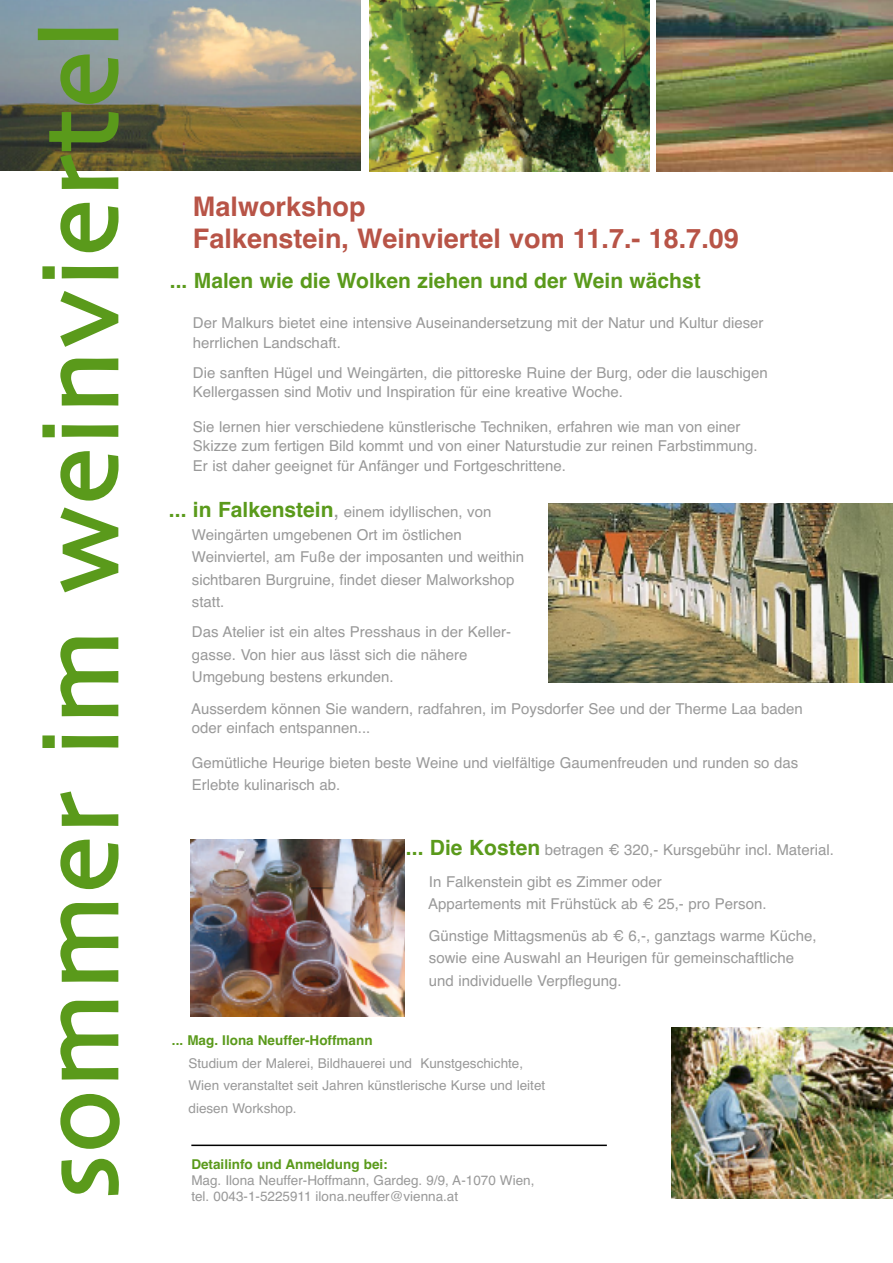
<style>
.page{position:relative;width:893px;height:1263px;background:#fff}
.page>*{position:absolute;margin:0;border:0;box-sizing:border-box;transform-origin:0 0}
.t1{font:108px "Skia";letter-spacing:.03em;color:#5a9a1b}
.t2{font:700 27px/32.4px "Helvetica";color:#b85447}
.t3{font:700 21px "Helvetica";color:#5a9a1b}
.t4{font:15px/22.5px "Helvetica";color:#999}
.t5{font:13.5px/22.5px "Helvetica";color:#999}
.t6{font:700 13.5px "Helvetica";color:#5a9a1b}
.s1{font-weight:700;font-size:21px;color:#5a9a1b}
.s2{font-size:21px}
</style>
<div class="page">
<img style="left:549px;top:503px;width:344px;height:179px">
<img style="left:369px;top:0;width:280px;height:171px">
<img style="left:672px;top:1027px;width:221px;height:171px">
<img style="left:0;top:0;width:361px;height:171px">
<img style="left:657px;top:0;width:236px;height:171px">
<img style="left:190px;top:840px;width:214px;height:176px">
<hr style="left:191px;top:1144px;width:416px;height:2px;background:#000">
<h1 class="t1" style="left:16px;top:1199px;width:1181px;rotate:-90deg">sommer im weinviertel</h1>
<h2 class="t2" style="left:193px;top:190px;width:547px">Malworkshop<br>Falkenstein, Weinviertel vom 11.7.- 18.7.09</h2>
<h3 class="t3" style="left:170px;top:268px;width:532px">... Malen wie die Wolken ziehen und der Wein wächst</h3>
<p class="t4" style="left:193px;top:313px;width:572px;line-height:19.5px">Der Malkurs bietet eine intensive Auseinandersetzung mit der Natur und Kultur dieser herrlichen Landschaft.</p>
<p class="t4" style="left:193px;top:363px;width:577px;line-height:19.5px">Die sanften Hügel und Weingärten, die pittoreske Ruine der Burg, oder die lauschigen<br>Kellergassen sind Motiv und Inspiration für eine kreative Woche.</p>
<p class="t4" style="left:193px;top:417px;width:566px;line-height:19.5px">Sie lernen hier verschiedene künstlerische Techniken, erfahren wie man von einer<br>Skizze zum fertigen Bild kommt und von einer Naturstudie zur reinen Farbstimmung.<br>Er ist daher geeignet für Anfänger und Fortgeschrittene.</p>
<p class="t4" style="left:192px;top:501px;width:334px;text-indent:-23px"><span class="s1">... in Falkenstein</span><span class="s2">,</span> einem idyllischen, von Weingärten umgebenen Ort im östlichen Weinviertel, am Fuße der imposanten und weithin sichtbaren Burgruine, findet dieser Malworkshop statt.</p>
<p class="t4" style="left:192px;top:621px;width:321px">Das Atelier ist ein altes Presshaus in der Keller&shy;gasse. Von hier aus lässt sich die nähere<br>Umgebung bestens erkunden.</p>
<p class="t4" style="left:191px;top:699px;width:613px;line-height:19.5px">Ausserdem können Sie wandern, radfahren, im Poysdorfer See und der Therme Laa baden oder einfach entspannen...</p>
<p class="t4" style="left:192px;top:751px;width:608px">Gemütliche Heurige bieten beste Weine und vielfältige Gaumenfreuden und runden so das<br>Erlebte kulinarisch ab.</p>
<p class="t4" style="left:429px;top:834px;width:407px;line-height:31.5px;text-indent:-23px"><span class="s1">... Die Kosten</span> betragen € 320,- Kursgebühr incl. Material.<br>In Falkenstein gibt es Zimmer oder</p>
<p class="t4" style="left:428px;top:888px;width:390px;line-height:31.5px">Appartements mit Frühstück ab € 25,- pro Person.<br>Günstige Mittagsmenüs ab € 6,-, ganztags warme Küche,</p>
<p class="t4" style="left:429px;top:947px;width:367px">sowie eine Auswahl an Heurigen für gemeinschaftliche und individuelle Verpflegung.</p>
<p class="t6" style="left:172px;top:1033px;width:202px">... Mag. Ilona Neuffer-Hoffmann</p>
<p class="t5" style="left:188px;top:1052px;width:358px">Studium der Malerei, Bildhauerei und Kunstgeschichte,<br>Wien veranstaltet seit Jahren künstlerische Kurse und leitet diesen Workshop.</p>
<p class="t6" style="left:191px;top:1156px;width:198px">Detailinfo und Anmeldung bei:</p>
<p class="t5" style="left:191px;top:1172px;width:345px;line-height:16.2px">Mag. Ilona Neuffer-Hoffmann, Gardeg. 9/9, A-1070 Wien, tel. 0043-1-5225911 ilona.neuffer@vienna.at</p>
</div>
